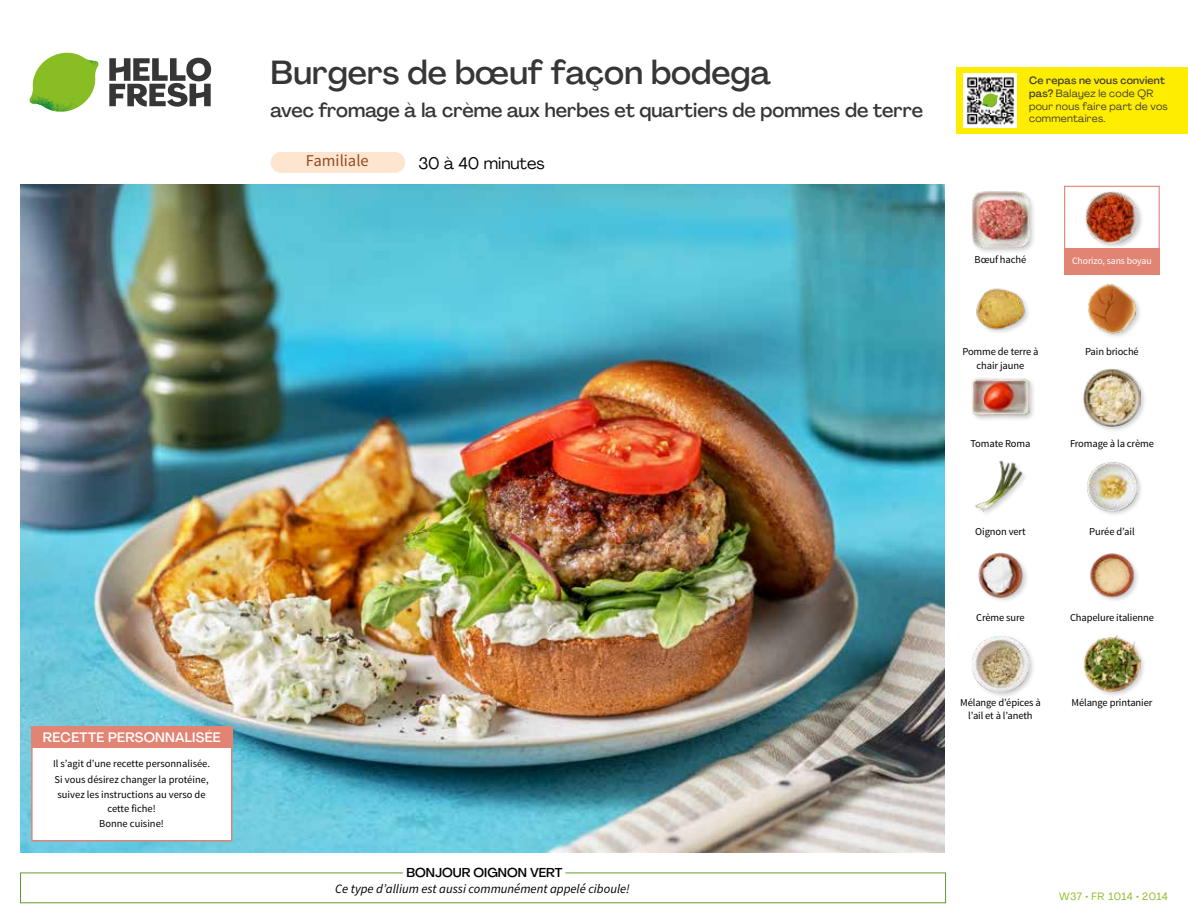
<style>
.page{position:relative;width:1188px;height:918px;background:#fff}
.page>*{position:absolute;margin:0;border:0;box-sizing:border-box;transform-origin:0 0}
.t1{font:500 33px "Agrandir";color:#373636}
.t2{font:500 19.5px "Agrandir";color:#373636}
.t3{font:16.5px "Agrandir";color:#000}
.t4{font:16.5px "Source Sans Pro";color:#944a1e}
.t5{font:500 13.5px "Agrandir";letter-spacing:.02em;color:#fff}
.t6{font:italic 12.75px "Source Sans Pro";color:#000}
.t7{font:500 12.75px "Agrandir";color:#000}
.t8{font:10.5px/15.6px "Source Sans Pro";letter-spacing:-.01em;color:#000;text-align:center}
.t9{font:10.5px/12.8px "Agrandir";letter-spacing:.02em;color:#3c3c3b}
.t10{font:10.5px "Agrandir";letter-spacing:.04em;color:#89bd24}
.t11{font:9.75px "Source Sans Pro";letter-spacing:-.01em;color:#fff}
.s1{font-weight:500}
</style>
<div class="page">
<svg style="left:109px;top:57px;width:102px;height:50px"></svg>
<svg style="left:34px;top:53px;width:62px;height:40px"></svg>
<img style="left:67px;top:53px;width:32px;height:26px">
<img style="left:33px;top:75px;width:59px;height:11px">
<img style="left:29px;top:79px;width:61px;height:33px">
<img style="left:65px;top:86px;width:27px;height:25px">
<img style="left:21px;top:184px;width:924px;height:668px">
<div style="left:271px;top:152px;width:134px;height:21px;background:#fde5cf;border-radius:10px"></div>
<div style="left:1083px;top:634px;width:64px;height:64px;background:#000;opacity:.2"></div>
<img style="left:1083px;top:635px;width:58px;height:58px">
<div style="left:971px;top:634px;width:64px;height:65px;background:#000;opacity:.2"></div>
<img style="left:972px;top:635px;width:57px;height:58px">
<img style="left:1090px;top:553px;width:48px;height:48px">
<img style="left:978px;top:552px;width:48px;height:48px">
<div style="left:1086px;top:460px;width:58px;height:57px;background:#000;opacity:.2"></div>
<img style="left:1087px;top:461px;width:50px;height:50px">
<img style="left:975px;top:460px;width:50px;height:54px">
<div style="left:1082px;top:367px;width:65px;height:66px;background:#000;opacity:.2"></div>
<img style="left:1083px;top:369px;width:58px;height:57px">
<div style="left:971px;top:377px;width:65px;height:45px;background:#000;opacity:.2"></div>
<img style="left:972px;top:377px;width:57px;height:45px">
<img style="left:1088px;top:284px;width:52px;height:53px">
<img style="left:976px;top:288px;width:52px;height:44px">
<div style="left:1085px;top:190px;width:59px;height:59px;background:#000;opacity:.2"></div>
<img style="left:1086px;top:191px;width:52px;height:52px">
<div style="left:971px;top:191px;width:65px;height:64px;background:#000;opacity:.2"></div>
<img style="left:972px;top:191px;width:57px;height:57px">
<div style="left:1064px;top:186px;width:96px;height:72px;border:1px solid #e28474"></div>
<div style="left:1064px;top:248px;width:96px;height:27px;background:#e28474"></div>
<div style="left:31px;top:726px;width:201px;height:115px;background:#fff;border:2px solid #e28474"></div>
<div style="left:31px;top:726px;width:202px;height:22px;background:#e28474"></div>
<div style="left:956px;top:67px;width:232px;height:67px;background:#ffed00"></div>
<img style="left:964px;top:74px;width:52px;height:54px">
<svg style="left:982px;top:93px;width:16px;height:14px"></svg>
<p class="t5" style="left:43px;top:729px;width:179px">RECETTE PERSONNALISÉE</p>
<p class="t8" style="left:53px;top:756px;width:158px;text-align:left">Il s’agit d’une recette personnalisée.<br>Si vous désirez changer la protéine, suivez les instructions au verso de</p>
<p class="t8" style="left:99px;top:801px;width:66px">cette fiche!<br>Bonne cuisine!</p>
<h1 class="t1" style="left:271px;top:52px;width:502px">Burgers de bœuf façon bodega</h1>
<h2 class="t2" style="left:271px;top:98px;width:654px">avec fromage à la crème aux herbes et quartiers de pommes de terre</h2>
<h3 class="t4" style="left:306px;top:151px;width:64px">Familiale</h3>
<h3 class="t3" style="left:418px;top:153px;width:128px">30 à 40 minutes</h3>
<p class="t9" style="left:1029px;top:74px;width:140px"><span class="s1">Ce repas ne vous convient pas?</span> Balayez le code QR pour nous faire part de vos commentaires.</p>
<p class="t8" style="left:975px;top:252px;width:53px">Bœuf haché</p>
<p class="t11" style="left:1072px;top:255px;width:81px">Chorizo, sans boyau</p>
<p class="t8" style="left:962px;top:345px;width:78px;line-height:13.5px">Pomme de terre à chair jaune</p>
<p class="t8" style="left:970px;top:436px;width:62px">Tomate Roma</p>
<p class="t8" style="left:1085px;top:344px;width:55px">Pain brioché</p>
<p class="t8" style="left:1070px;top:436px;width:85px">Fromage à la crème</p>
<p class="t8" style="left:975px;top:524px;width:52px">Oignon vert</p>
<p class="t8" style="left:1089px;top:524px;width:47px">Purée d’ail</p>
<p class="t8" style="left:976px;top:609px;width:50px">Crème sure</p>
<p class="t8" style="left:1070px;top:609px;width:85px">Chapelure italienne</p>
<p class="t8" style="left:960px;top:696px;width:82px;line-height:13.5px">Mélange d’épices à l’ail et à l’aneth</p>
<p class="t8" style="left:1071px;top:695px;width:82px">Mélange printanier</p>
<p class="t7" style="left:407px;top:864px;width:157px">BONJOUR OIGNON VERT</p>
<p class="t6" style="left:335px;top:880px;width:296px">Ce type d’allium est aussi communément appelé ciboule!</p>
<p class="t10" style="left:1059px;top:890px;width:110px">W37 • FR 1014 • 2014</p>
</div>
